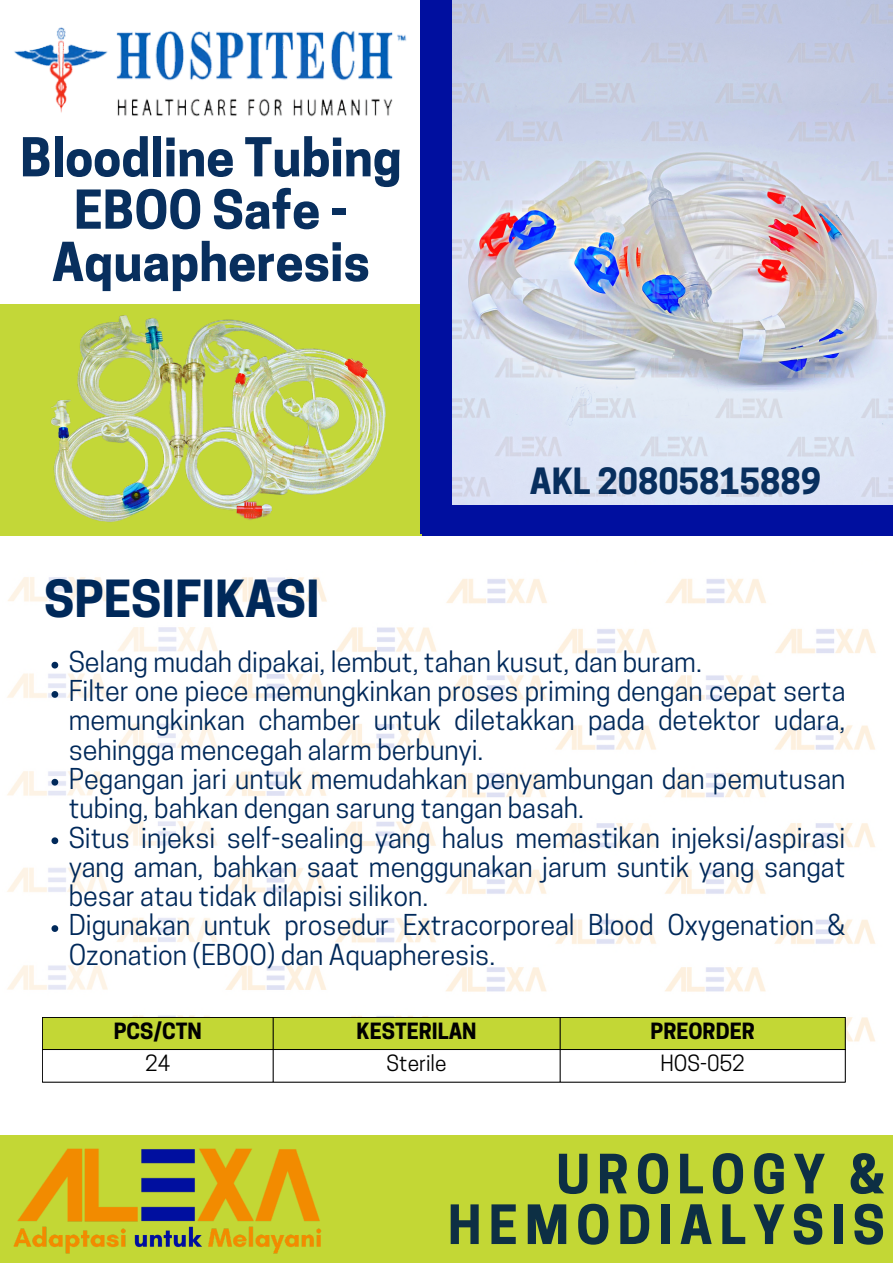
<style>
.page{position:relative;width:893px;height:1263px;background:#fff}
.page>*{position:absolute;margin:0;border:0;box-sizing:border-box;transform-origin:0 0}
.t1{font:700 50.85px/50.6px "Cooper Hewitt";letter-spacing:.14em;color:#0d2f44;text-align:right}
.t2{font:700 50.25px/52.3px "Cooper Hewitt";color:#082f5e;text-align:center}
.t3{font:700 48px "Cooper Hewitt";color:#00295a}
.t4{font:700 33.9px "Cooper Hewitt";color:#082f5e}
.t5{font:27px/29.2px "Cooper Hewitt";color:#00295a}
.t6{font:700 21px "Cooper Hewitt";color:#000}
.t7{font:21px "Cooper Hewitt";color:#000}
</style>
<div class="page">
<img style="left:451px;top:0;width:442px;height:505px">
<div style="left:420px;top:505px;width:473px;height:30px;background:#000f9f"></div>
<img style="left:7px;top:577px;width:869px;height:486px">
<div style="left:0;top:1135px;width:893px;height:128px;background:#c3d735"></div>
<img style="left:7px;top:1043px;width:326px;height:211px">
<div style="left:0;top:304px;width:421px;height:231px;background:#c3d735"></div>
<div style="left:420px;top:0;width:31px;height:533px;background:#000f9f"></div>
<img style="left:14px;top:27px;width:393px;height:90px">
<svg style="left:51px;top:662px;width:7px;height:6px"></svg>
<svg style="left:51px;top:691px;width:7px;height:7px"></svg>
<svg style="left:51px;top:779px;width:7px;height:6px"></svg>
<svg style="left:51px;top:837px;width:7px;height:7px"></svg>
<svg style="left:51px;top:925px;width:7px;height:7px"></svg>
<img style="left:288px;top:343px;width:98px;height:152px">
<img style="left:51px;top:315px;width:237px;height:207px">
<div style="left:43px;top:1018px;width:802px;height:31px;background:#c3d735"></div>
<hr style="left:42px;top:1018px;width:1px;height:64px;background:#000">
<hr style="left:273px;top:1018px;width:1px;height:64px;background:#000">
<hr style="left:560px;top:1018px;width:1px;height:64px;background:#000">
<hr style="left:845px;top:1018px;width:1px;height:64px;background:#000">
<hr style="left:42px;top:1017px;width:803px;height:1px;background:#000">
<hr style="left:42px;top:1049px;width:803px;height:1px;background:#000">
<hr style="left:42px;top:1082px;width:803px;height:1px;background:#000">
<h2 class="t2" style="left:20px;top:138px;width:383px">Bloodline Tubing<br>EBOO Safe -<br>Aquapheresis</h2>
<h3 class="t3" style="left:44px;top:581px;width:277px">SPESIFIKASI</h3>
<p class="t4" style="left:530px;top:469px;width:293px">AKL 20805815889</p>
<p class="t5" style="left:69px;top:650px;width:778px">Selang mudah dipakai, lembut, tahan kusut, dan buram.<br>Filter one piece memungkinkan proses priming dengan cepat serta memungkinkan chamber untuk diletakkan pada detektor udara, sehingga mencegah alarm berbunyi.<br>Pegangan jari untuk memudahkan penyambungan dan pemutusan tubing, bahkan dengan sarung tangan basah.<br>Situs injeksi self-sealing yang halus memastikan injeksi/aspirasi yang aman, bahkan saat menggunakan jarum suntik yang sangat besar atau tidak dilapisi silikon.<br>Digunakan untuk prosedur Extracorporeal Blood Oxygenation &amp; Ozonation (EBOO) dan Aquapheresis.</p>
<p class="t6" style="left:114px;top:1023px;width:90px">PCS/CTN</p>
<p class="t6" style="left:357px;top:1023px;width:121px">KESTERILAN</p>
<p class="t6" style="left:650px;top:1023px;width:106px">PREORDER</p>
<p class="t7" style="left:145px;top:1055px;width:27px">24</p>
<p class="t7" style="left:387px;top:1055px;width:61px">Sterile</p>
<p class="t7" style="left:660px;top:1055px;width:86px">HOS-052</p>
<h1 class="t1" style="left:448px;top:1155px;width:438px">UROLOGY &amp;<br>HEMODIALYSIS</h1>
</div>
